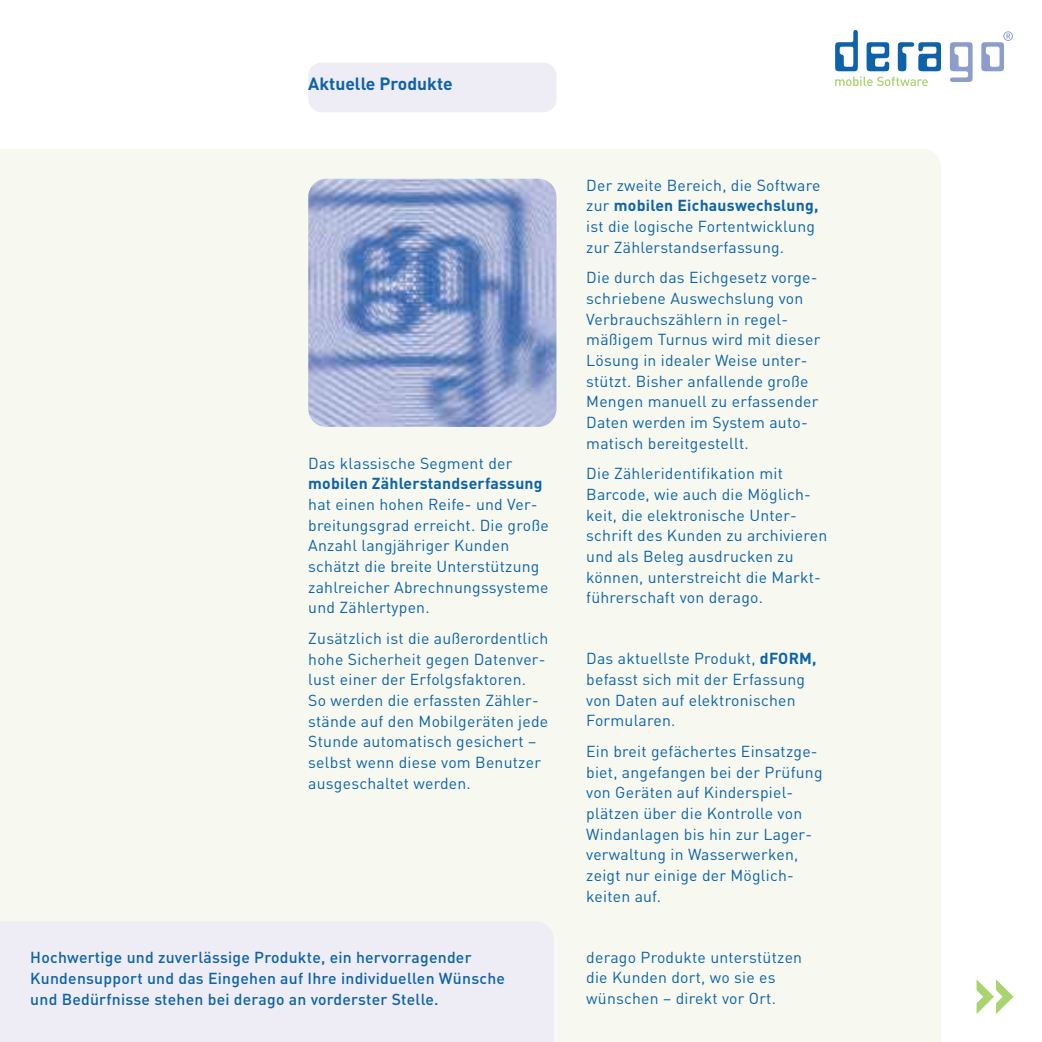
<style>
.page{position:relative;width:1042px;height:1042px;background:#fff}
.page>*{position:absolute;margin:0;border:0;box-sizing:border-box;transform-origin:0 0}
.t1{font:700 70px "FFDIN";color:#aad46f}
.t2{font:700 17.5px "FFDIN";color:#0d62a9}
.t3{font:15.75px/20.7px "FFDIN";letter-spacing:.015em;color:#0d62a9}
.t4{font:500 15.75px/20.7px "FFDIN";letter-spacing:.015em;color:#0d62a9}
.t5{font:700 15.75px "FFDIN";letter-spacing:.015em;color:#0d62a9}
.s1{font-weight:700}
</style>
<div class="page">
<div style="left:308px;top:63px;width:248px;height:49px;background:#eeedf5;border-radius:13px"></div>
<div style="left:0;top:149px;width:940px;height:892px;background:#f7f9f0"></div>
<img style="left:308px;top:179px;width:248px;height:248px;border-radius:18px">
<svg style="left:835px;top:30px;width:22px;height:41px"></svg>
<svg style="left:866px;top:42px;width:23px;height:29px"></svg>
<svg style="left:897px;top:42px;width:43px;height:29px"></svg>
<svg style="left:949px;top:42px;width:23px;height:40px"></svg>
<svg style="left:835px;top:77px;width:92px;height:9px"></svg>
<svg style="left:981px;top:31px;width:31px;height:40px"></svg>
<div style="left:0;top:921px;width:553px;height:120px;background:#eeedf5"></div>
<p class="t2" style="left:308px;top:77px;width:146px">Aktuelle Produkte</p>
<p class="t3" style="left:308px;top:454px;width:206px">Das klassische Segment der</p>
<p class="t5" style="left:308px;top:478px;width:236px">mobilen Zählerstandserfassung</p>
<p class="t3" style="left:308px;top:496px;width:242px">hat einen hohen Reife- und Ver&shy;breitungsgrad erreicht. Die große<br>Anzahl langjähriger Kunden schätzt die breite Unterstützung zahlreicher Abrechnungssysteme und Zählertypen.</p>
<p class="t3" style="left:308px;top:629px;width:242px">Zusätzlich ist die außerordentlich hohe Sicherheit gegen Datenver&shy;lust einer der Erfolgsfaktoren.<br>So werden die erfassten Zähler&shy;stände auf den Mobilgeräten jede<br>Stunde automatisch gesichert – selbst wenn diese vom Benutzer ausgeschaltet werden.</p>
<p class="t4" style="left:30px;top:949px;width:476px">Hochwertige und zuverlässige Produkte, ein hervorragender<br>Kundensupport und das Eingehen auf Ihre individuellen Wünsche und Bedürfnisse stehen bei derago an vorderster Stelle.</p>
<p class="t3" style="left:586px;top:176px;width:236px">Der zweite Bereich, die Software zur <span class="s1">mobilen Eichauswechslung, </span>ist die logische Fortentwicklung zur Zählerstandserfassung.</p>
<p class="t3" style="left:586px;top:269px;width:235px">Die durch das Eichgesetz vorge&shy;schriebene Auswechslung von<br>Verbrauchszählern in regel&shy;mäßigem Turnus wird mit dieser<br>Lösung in idealer Weise unter&shy;stützt. Bisher anfallende große<br>Mengen manuell zu erfassender<br>Daten werden im System auto&shy;matisch bereitgestellt.</p>
<p class="t3" style="left:586px;top:465px;width:242px">Die Zähleridentifikation mit<br>Barcode, wie auch die Möglich&shy;keit, die elektronische Unter&shy;schrift des Kunden zu archivieren und als Beleg ausdrucken zu können, unterstreicht die Markt&shy;führerschaft von derago.</p>
<p class="t3" style="left:586px;top:650px;width:232px">Das aktuellste Produkt, <span class="s1">dFORM, </span>befasst sich mit der Erfassung von Daten auf elektronischen<br>Formularen.</p>
<p class="t3" style="left:586px;top:742px;width:238px">Ein breit gefächertes Einsatzge&shy;biet, angefangen bei der Prüfung von Geräten auf Kinderspiel&shy;plätzen über die Kontrolle von<br>Windanlagen bis hin zur Lager&shy;verwaltung in Wasserwerken, zeigt nur einige der Möglich&shy;keiten auf.</p>
<p class="t3" style="left:586px;top:948px;width:217px">derago Produkte unterstützen die Kunden dort, wo sie es wünschen – direkt vor Ort.</p>
<h1 class="t1" style="left:971px;top:965px;width:45px">»</h1>
</div>
